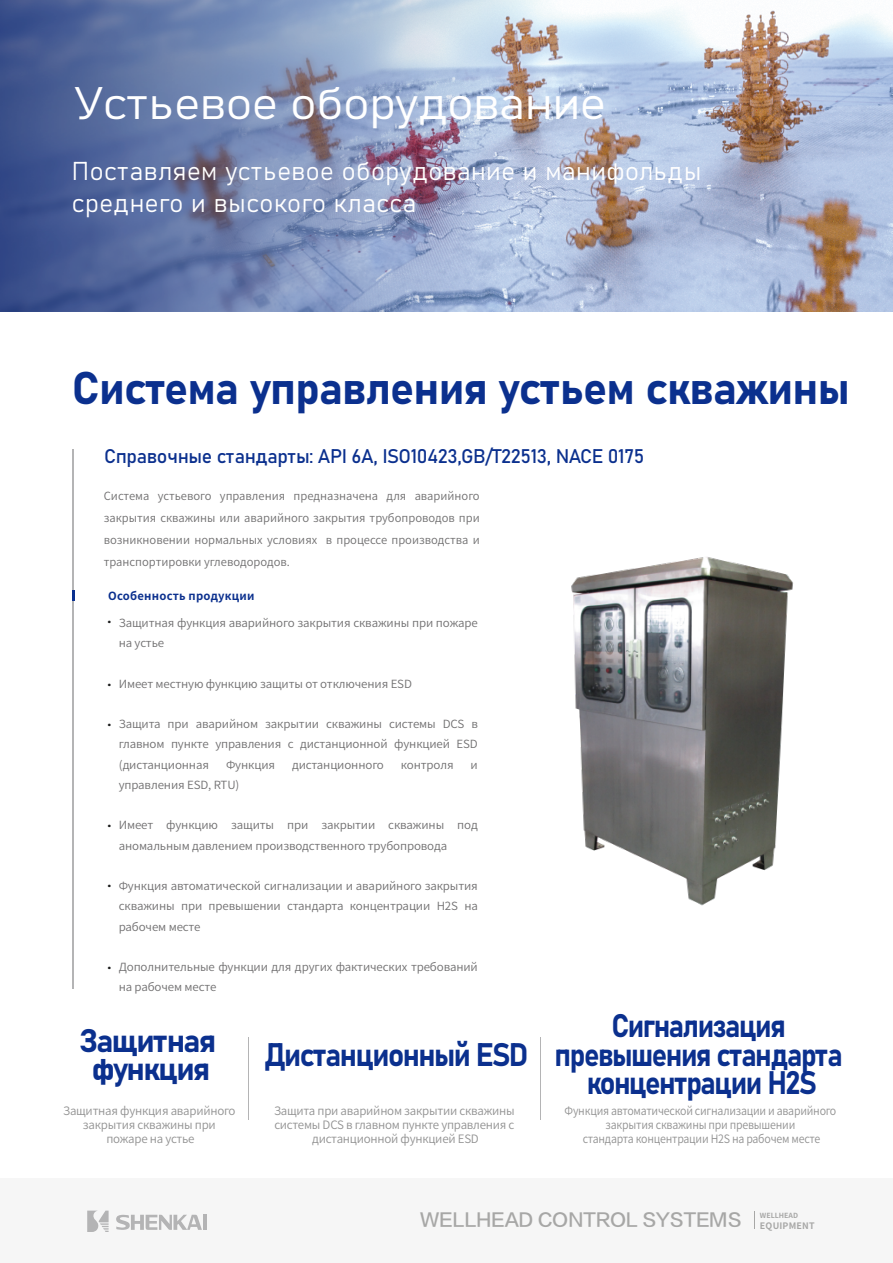
<style>
.page{position:relative;width:893px;height:1263px;background:#fff}
.page>*{position:absolute;margin:0;border:0;box-sizing:border-box;transform-origin:0 0}
.t1{font:45.15px "Bahnschrift";letter-spacing:-.02em;color:#0b308e}
.t2{font:45px "Bahnschrift";letter-spacing:-.01em;color:#fff;scale:1.09 1}
.t3{font:32.1px/28.5px "Bahnschrift";letter-spacing:-.05em;color:#0b308e;text-align:center;scale:.9 1}
.t4{font:32.1px "Bahnschrift";letter-spacing:-.05em;color:#0b308e;scale:.93 1}
.t5{font:32.1px/28.5px "Bahnschrift";letter-spacing:-.05em;color:#0b308e;text-align:center}
.t6{font:25.5px/31.5px "Bahnschrift";letter-spacing:.02em;color:#fff}
.t7{font:19.5px "Bahnschrift";letter-spacing:-.02em;color:#0b308e}
.t8{font:18.15px "FZLTZHK GBK1 0";letter-spacing:-.02em;color:#a7a7a6}
.t9{font:11.55px/14px "Source Han Sans CN";letter-spacing:-.02em;color:#929292;text-align:center}
.t10{font:11.55px/14px "Source Han Sans CN";letter-spacing:-.02em;color:#929292;text-align:center;scale:.92 1}
.t11{font:11.25px/20.2px "Source Han Sans CN";letter-spacing:-.01em;color:#717071}
.t12{font:700 11.25px "Source Han Sans CN";letter-spacing:.02em;color:#0b308e}
.t13{font:700 7.05px "Source Han Sans CN";color:#a7a7a6}
.s1{font-family:"FZDBSJW GB1 0";color:#1c1d1d}
</style>
<div class="page">
<hr style="left:73px;top:449px;width:1px;height:539px;background:#b4b4b5">
<svg style="left:72px;top:590px;width:3px;height:11px"></svg>
<hr style="left:249px;top:1037px;width:1px;height:82px;background:#b4b4b5">
<hr style="left:541px;top:1037px;width:1px;height:82px;background:#b4b4b5">
<div style="left:0;top:1178px;width:893px;height:85px;background:#f6f6f6"></div>
<svg style="left:87px;top:1210px;width:22px;height:22px"></svg>
<hr style="left:203px;top:1215px;width:4px;height:15px;background:#b4b4b5">
<svg style="left:116px;top:1215px;width:86px;height:15px"></svg>
<svg style="left:754px;top:1211px;width:1px;height:17px"></svg>
<img style="left:571px;top:557px;width:222px;height:349px">
<img style="left:0;top:0;width:893px;height:311px">
<h2 class="t2" style="left:73px;top:69px;width:490px">Устьевое оборудование</h2>
<h3 class="t6" style="left:72px;top:154px;width:631px">Поставляем устьевое оборудование и манифольды среднего и высокого класса</h3>
<h1 class="t1" style="left:72px;top:354px;width:779px">Система управления устьем скважины</h1>
<h3 class="t7" style="left:104px;top:441px;width:542px">Справочные стандарты: API 6A, ISO10423,GB/T22513, NACE 0175</h3>
<p class="t11" style="left:104px;top:485px;width:377px;line-height:22.2px;text-align:justify">Система устьевого управления предназначена для аварийного закрытия скважины или аварийного закрытия трубопроводов при возникновении нормальных условиях в процессе производства и транспортировки углеводородов.</p>
<p class="t12" style="left:108px;top:589px;width:148px">Особенность продукции</p>
<p class="t11" style="left:119px;top:613px;width:361px;text-indent:-15px"><span class="s1">·</span> Защитная функция аварийного закрытия скважины при пожаре на устье</p>
<p class="t11" style="left:104px;top:674px;width:310px"><span class="s1">·</span> Имеет местную функцию защиты от отключения ESD</p>
<p class="t11" style="left:119px;top:714px;width:361px;text-align:justify;text-indent:-15px"><span class="s1">·</span> Защита при аварийном закрытии скважины системы DCS в главном пункте управления с дистанционной функцией ESD (дистанционная</p>
<p class="t11" style="left:226px;top:755px;width:51px">Функция</p>
<p class="t11" style="left:292px;top:755px;width:93px">дистанционного</p>
<p class="t11" style="left:401px;top:755px;width:54px">контроля</p>
<p class="t11" style="left:471px;top:755px;width:9px">и</p>
<p class="t11" style="left:119px;top:775px;width:122px">управления ESD, RTU)</p>
<p class="t11" style="left:119px;top:815px;width:361px;text-indent:-15px"><span class="s1">·</span> Имеет функцию защиты при закрытии скважины под аномальным давлением производственного трубопровода</p>
<p class="t11" style="left:119px;top:876px;width:361px;text-align:justify;text-indent:-15px"><span class="s1">·</span> Функция автоматической сигнализации и аварийного закрытия скважины при превышении стандарта концентрации H2S на рабочем месте</p>
<p class="t11" style="left:119px;top:957px;width:361px;text-indent:-15px"><span class="s1">·</span> Дополнительные функции для других фактических требований на рабочем месте</p>
<h3 class="t5" style="left:79px;top:1024px;width:139px">Защитная функция</h3>
<p class="t9" style="left:63px;top:1104px;width:174px">Защитная функция аварийного закрытия скважины при пожаре на устье</p>
<h3 class="t4" style="left:264px;top:1030px;width:286px">Дистанционный ESD</h3>
<p class="t9" style="left:274px;top:1104px;width:242px">Защита при аварийном закрытии скважины системы DCS в главном пункте управления с дистанционной функцией ESD</p>
<h3 class="t3" style="left:554px;top:1009px;width:322px">Сигнализация превышения стандарта концентрации H2S</h3>
<p class="t10" style="left:565px;top:1104px;width:297px">Функция автоматической сигнализации и аварийного закрытия скважины при превышении<br>стандарта концентрации H2S на рабочем месте</p>
<h3 class="t8" style="left:420px;top:1209px;width:396px">WELLHEAD CONTROL SYSTEMS <sub>EQUIPMENT</sub></h3>
<p class="t13" style="left:760px;top:1211px;width:40px">WELLHEAD</p>
</div>
